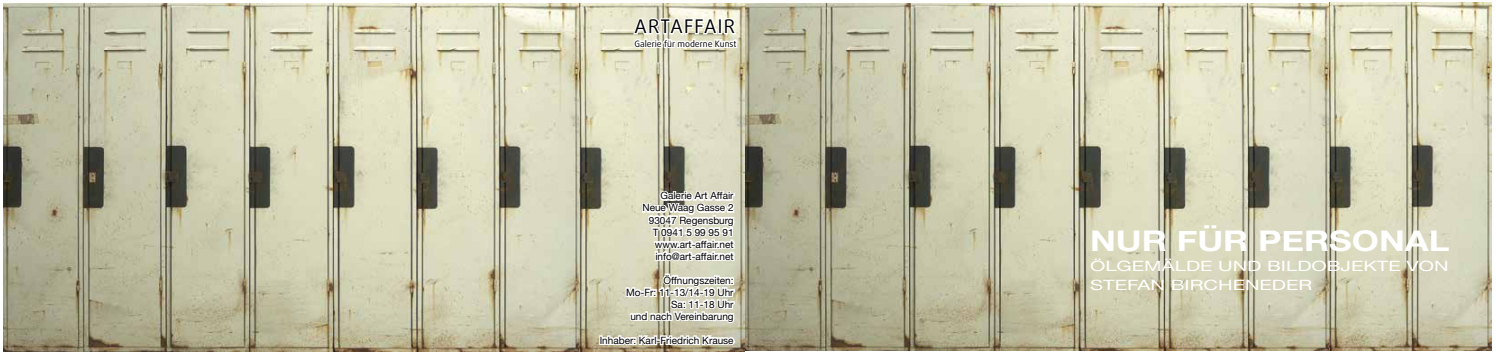
<style>
.page{position:relative;width:1496px;height:355px;background:#fff}
.page>*{position:absolute;margin:0;border:0;box-sizing:border-box;transform-origin:0 0}
.t1{font:700 28.38px "Helvetica Neue";color:#fff;scale:1.23 1}
.t2{font:18.75px "Daxline Pro";letter-spacing:.07em;color:#000}
.t3{font:14.12px/19.5px "Helvetica Neue";color:#fff;scale:1.43 1}
.t4{font:10px/12px "Helvetica Neue";color:#000;text-align:right}
.t5{font:8.75px "Daxline Pro";color:#000}
</style>
<div class="page">
<img style="left:4px;top:3px;width:1487px;height:348px">
<svg style="left:599px;top:178px;width:137px;height:173px"></svg>
<svg style="left:631px;top:17px;width:108px;height:33px"></svg>
<h2 class="t2" style="left:634px;top:14px;width:102px">ARTAFFAIR</h2>
<p class="t5" style="left:634px;top:38px;width:103px">Galerie für moderne Kunst</p>
<p class="t4" style="left:642px;top:190px;width:93px">Galerie Art Affair<br>Neue Waag Gasse 2<br>93047 Regensburg<br>T 0941 5 99 95 91 www.art-affair.net info@art-affair.net</p>
<p class="t4" style="left:626px;top:274px;width:109px">Öffnungszeiten:<br>Mo-Fr: 11-13/14-19 Uhr<br>Sa: 11-18 Uhr<br>und nach Vereinbarung</p>
<p class="t4" style="left:599px;top:334px;width:135px">Inhaber: Karl-Friedrich Krause</p>
<h1 class="t1" style="left:1090px;top:219px;width:294px">NUR FÜR PERSONAL</h1>
<h3 class="t3" style="left:1090px;top:256px;width:252px">ÖlgEmälde und Bildobjekte von<br>Stefan Bircheneder</h3>
</div>
